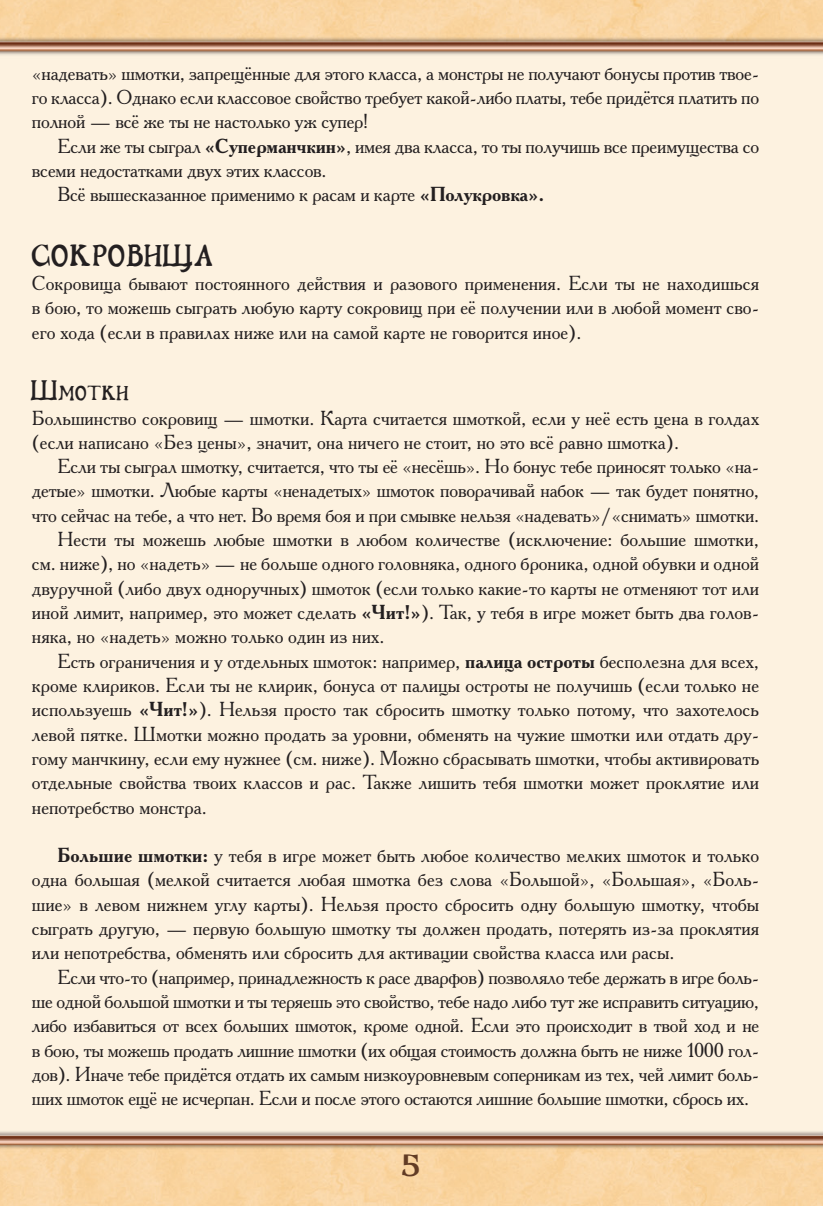
<style>
.page{position:relative;width:823px;height:1206px;background:#fff}
.page>*{position:absolute;margin:0;border:0;box-sizing:border-box;transform-origin:0 0}
.t1{font:100 27px "Flibustier";color:#231f20}
.t2{font:100 27px "Flibustier";color:#613b24}
.t3{font:20.25px/24.3px "Academy C";color:#231f20;text-align:justify}
.t4{font:100 18px "Flibustier";color:#231f20}
.s1{font-weight:700}
.s2{font-size:24.75px}
</style>
<div class="page">
<img style="left:0;top:0;width:823px;height:1205px">
<p class="t3" style="left:32px;top:60px;width:729px">«надевать» шмотки, запрещённые для этого класса, а монстры не получают бонусы против твое&shy;го класса). Однако если классовое свойство требует какой-либо платы, тебе придётся платить по полной — всё же ты не настолько уж супер!</p>
<p class="t3" style="left:57px;top:133px;width:703px">Если же ты сыграл <span class="s1">«Суперманчкин»</span>, имея два класса, то ты получишь все преимущества со</p>
<p class="t3" style="left:32px;top:158px;width:296px">всеми недостатками двух этих классов.</p>
<p class="t3" style="left:57px;top:182px;width:488px">Всё вышесказанное применимо к расам и карте <span class="s1">«Полукровка».</span></p>
<h1 class="t1" style="left:32px;top:239px;width:184px">Сокровища</h1>
<p class="t3" style="left:32px;top:271px;width:729px">Сокровища бывают постоянного действия и разового применения. Если ты не находишься в бою, то можешь сыграть любую карту сокровищ при её получении или в любой момент сво&shy;его хода (если в правилах ниже или на самой карте не говорится иное).</p>
<p class="t4" style="left:32px;top:383px;width:99px"><span class="s2">Ш</span>мотки</p>
<p class="t3" style="left:32px;top:405px;width:728px">Большинство сокровищ — шмотки. Карта считается шмоткой, если у неё есть цена в голдах (если написано «Без цены», значит, она ничего не стоит, но это всё равно шмотка).</p>
<p class="t3" style="left:57px;top:454px;width:703px">Если ты сыграл шмотку, считается, что ты её «несёшь». Но бонус тебе приносят только «на-</p>
<p class="t3" style="left:32px;top:478px;width:729px">детые» шмотки. Любые карты «ненадетых» шмоток поворачивай набок — так будет понятно,</p>
<p class="t3" style="left:32px;top:502px;width:729px">что сейчас на тебе, а что нет. Во время боя и при смывке нельзя «надевать»/«снимать» шмотки.</p>
<p class="t3" style="left:57px;top:526px;width:703px">Нести ты можешь любые шмотки в любом количестве (исключение: большие шмотки,</p>
<p class="t3" style="left:32px;top:551px;width:729px">см. ниже), но «надеть» — не больше одного головняка, одного броника, одной обувки и одной</p>
<p class="t3" style="left:32px;top:575px;width:729px">двуручной (либо двух одноручных) шмоток (если только какие-то карты не отменяют тот или</p>
<p class="t3" style="left:32px;top:599px;width:729px">иной лимит, например, это может сделать <span class="s1">«Чит!»</span>). Так, у тебя в игре может быть два голов-</p>
<p class="t3" style="left:32px;top:624px;width:354px">няка, но «надеть» можно только один из них.</p>
<p class="t3" style="left:57px;top:648px;width:703px">Есть ограничения и у отдельных шмоток: например, <span class="s1">палица остроты</span> бесполезна для всех,</p>
<p class="t3" style="left:32px;top:672px;width:729px">кроме клириков. Если ты не клирик, бонуса от палицы остроты не получишь (если только не</p>
<p class="t3" style="left:32px;top:697px;width:729px">используешь <span class="s1">«Чит!»</span>). Нельзя просто так сбросить шмотку только потому, что захотелось</p>
<p class="t3" style="left:32px;top:721px;width:729px">левой пятке. Шмотки можно продать за уровни, обменять на чужие шмотки или отдать дру-</p>
<p class="t3" style="left:32px;top:745px;width:729px">гому манчкину, если ему нужнее (см. ниже). Можно сбрасывать шмотки, чтобы активировать</p>
<p class="t3" style="left:32px;top:769px;width:729px">отдельные свойства твоих классов и рас. Также лишить тебя шмотки может проклятие или</p>
<p class="t3" style="left:32px;top:794px;width:176px">непотребство монстра.</p>
<p class="t3" style="left:32px;top:842px;width:729px;text-indent:26px"><span class="s1">Большие шмотки:</span> у тебя в игре может быть любое количество мелких шмоток и только одна большая (мелкой считается любая шмотка без слова «Большой», «Большая», «Боль&shy;шие» в левом нижнем углу карты). Нельзя просто сбросить одну большую шмотку, чтобы сыграть другую, — первую большую шмотку ты должен продать, потерять из-за проклятия или непотребства, обменять или сбросить для активации свойства класса или расы.</p>
<p class="t3" style="left:32px;top:964px;width:729px;text-indent:26px">Если что-то (например, принадлежность к расе дварфов) позволяло тебе держать в игре боль&shy;ше одной большой шмотки и ты теряешь это свойство, тебе надо либо тут же исправить ситуацию, либо избавиться от всех больших шмоток, кроме одной. Если это происходит в твой ход и не в бою, ты можешь продать лишние шмотки (их общая стоимость должна быть не ниже 1000 гол&shy;дов). Иначе тебе придётся отдать их самым низкоуровневым соперникам из тех, чей лимит боль&shy;ших шмоток ещё не исчерпан. Если и после этого остаются лишние большие шмотки, сбрось их.</p>
<h1 class="t2" style="left:402px;top:1149px;width:20px">5</h1>
</div>
